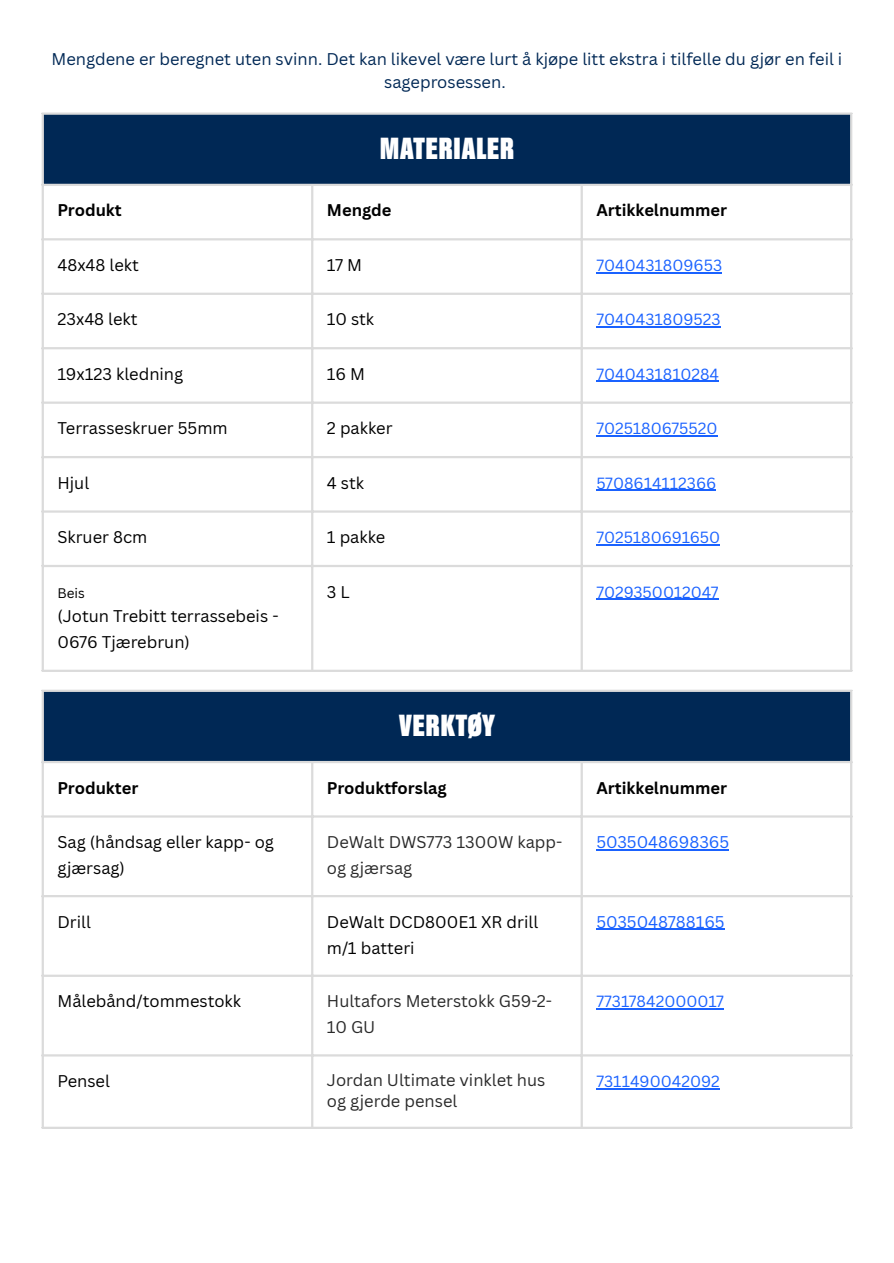
<style>
.page{position:relative;width:894px;height:1263px;background:#fff}
.page>*{position:absolute;margin:0;border:0;box-sizing:border-box;transform-origin:0 0}
.t1{font:30px "Great Escape Narrow Bl";color:#fff}
.t2{font:16.5px/25.8px "Canva Sans";color:#000}
.t3{font:16.5px/22.5px "Canva Sans";color:#002855;text-align:center}
.t4{font:16.5px/25.8px "Canva Sans";color:#2a2a2a}
.t5{font:700 16.5px "Canva Sans";color:#000}
.t6{font:16.5px "Canva Sans";color:#1a62ff}
.t7{font:15.75px "Canva Sans";color:#1a62ff}
.t8{font:13.5px "Canva Sans";color:#000}
</style>
<div class="page">
<div style="left:42px;top:113px;width:809px;height:72px;background:#002855"></div>
<hr style="left:596px;top:272px;width:126px;height:1px;background:#1a62ff">
<hr style="left:596px;top:326px;width:124px;height:1px;background:#1a62ff">
<hr style="left:596px;top:381px;width:123px;height:1px;background:#1a62ff">
<hr style="left:596px;top:435px;width:121px;height:1px;background:#1a62ff">
<hr style="left:596px;top:490px;width:120px;height:1px;background:#1a62ff">
<hr style="left:596px;top:544px;width:124px;height:1px;background:#1a62ff">
<hr style="left:596px;top:599px;width:122px;height:1px;background:#1a62ff">
<hr style="left:42px;top:115px;width:2px;height:555px;background:#dbdbdb">
<hr style="left:311px;top:186px;width:2px;height:484px;background:#dbdbdb">
<hr style="left:580px;top:186px;width:2px;height:484px;background:#dbdbdb">
<hr style="left:849px;top:115px;width:3px;height:555px;background:#dbdbdb">
<hr style="left:42px;top:112px;width:810px;height:3px;background:#dbdbdb">
<hr style="left:42px;top:184px;width:810px;height:2px;background:#dbdbdb">
<hr style="left:42px;top:238px;width:810px;height:2px;background:#dbdbdb">
<hr style="left:42px;top:293px;width:810px;height:2px;background:#dbdbdb">
<hr style="left:42px;top:347px;width:810px;height:2px;background:#dbdbdb">
<hr style="left:42px;top:402px;width:810px;height:2px;background:#dbdbdb">
<hr style="left:42px;top:456px;width:810px;height:2px;background:#dbdbdb">
<hr style="left:42px;top:510px;width:810px;height:3px;background:#dbdbdb">
<hr style="left:42px;top:565px;width:810px;height:2px;background:#dbdbdb">
<hr style="left:42px;top:670px;width:810px;height:2px;background:#dbdbdb">
<div style="left:42px;top:690px;width:809px;height:72px;background:#002855"></div>
<hr style="left:596px;top:849px;width:133px;height:1px;background:#1a62ff">
<hr style="left:596px;top:929px;width:128px;height:1px;background:#1a62ff">
<hr style="left:596px;top:1008px;width:127px;height:1px;background:#1a62ff">
<hr style="left:596px;top:1088px;width:123px;height:1px;background:#1a62ff">
<hr style="left:42px;top:692px;width:2px;height:435px;background:#dbdbdb">
<hr style="left:311px;top:763px;width:2px;height:364px;background:#dbdbdb">
<hr style="left:580px;top:763px;width:2px;height:364px;background:#dbdbdb">
<hr style="left:849px;top:692px;width:3px;height:435px;background:#dbdbdb">
<hr style="left:42px;top:690px;width:810px;height:2px;background:#dbdbdb">
<hr style="left:42px;top:761px;width:810px;height:2px;background:#dbdbdb">
<hr style="left:42px;top:815px;width:810px;height:3px;background:#dbdbdb">
<hr style="left:42px;top:895px;width:810px;height:2px;background:#dbdbdb">
<hr style="left:42px;top:975px;width:810px;height:2px;background:#dbdbdb">
<hr style="left:42px;top:1054px;width:810px;height:2px;background:#dbdbdb">
<hr style="left:42px;top:1127px;width:810px;height:2px;background:#dbdbdb">
<p class="t3" style="left:52px;top:48px;width:792px">Mengdene er beregnet uten svinn. Det kan likevel være lurt å kjøpe litt ekstra i tilfelle du gjør en feil i sageprosessen.</p>
<h1 class="t1" style="left:379px;top:130px;width:136px">MATERIALER</h1>
<p class="t5" style="left:57px;top:201px;width:66px">Produkt</p>
<p class="t5" style="left:327px;top:201px;width:66px">Mengde</p>
<p class="t5" style="left:596px;top:201px;width:132px">Artikkelnummer</p>
<p class="t2" style="left:57px;top:252px;width:83px">48x48 lekt</p>
<p class="t2" style="left:327px;top:252px;width:37px">17 M</p>
<p class="t7" style="left:596px;top:256px;width:127px">7040431809653</p>
<p class="t2" style="left:57px;top:306px;width:82px">23x48 lekt</p>
<p class="t2" style="left:327px;top:306px;width:49px">10 stk</p>
<p class="t7" style="left:596px;top:310px;width:126px">7040431809523</p>
<p class="t2" style="left:57px;top:361px;width:127px">19x123 kledning</p>
<p class="t2" style="left:327px;top:361px;width:40px">16 M</p>
<p class="t7" style="left:596px;top:365px;width:124px">7040431810284</p>
<p class="t2" style="left:57px;top:415px;width:172px">Terrasseskruer 55mm</p>
<p class="t2" style="left:327px;top:415px;width:67px">2 pakker</p>
<p class="t7" style="left:596px;top:419px;width:123px">7025180675520</p>
<p class="t2" style="left:57px;top:470px;width:33px">Hjul</p>
<p class="t2" style="left:327px;top:470px;width:39px">4 stk</p>
<p class="t7" style="left:596px;top:474px;width:121px">5708614112366</p>
<p class="t2" style="left:57px;top:524px;width:91px">Skruer 8cm</p>
<p class="t2" style="left:327px;top:524px;width:60px">1 pakke</p>
<p class="t7" style="left:596px;top:528px;width:125px">7025180691650</p>
<p class="t8" style="left:57px;top:585px;width:29px">Beis</p>
<p class="t2" style="left:57px;top:603px;width:222px">(Jotun Trebitt terrassebeis -<br>0676 Tjærebrun)</p>
<p class="t2" style="left:327px;top:579px;width:24px">3 L</p>
<p class="t7" style="left:596px;top:582px;width:124px">7029350012047</p>
<h1 class="t1" style="left:398px;top:707px;width:98px">VERKTØY</h1>
<p class="t5" style="left:57px;top:778px;width:82px">Produkter</p>
<p class="t5" style="left:327px;top:778px;width:121px">Produktforslag</p>
<p class="t5" style="left:596px;top:778px;width:132px">Artikkelnummer</p>
<p class="t2" style="left:57px;top:829px;width:218px">Sag (håndsag eller kapp- og gjærsag)</p>
<p class="t4" style="left:327px;top:829px;width:237px">DeWalt DWS773 1300W kapp&shy;og gjærsag</p>
<p class="t6" style="left:596px;top:832px;width:134px">5035048698365</p>
<p class="t2" style="left:57px;top:909px;width:35px">Drill</p>
<p class="t2" style="left:327px;top:909px;width:213px">DeWalt DCD800E1 XR drill m/1 batteri</p>
<p class="t6" style="left:596px;top:912px;width:130px">5035048788165</p>
<p class="t2" style="left:57px;top:988px;width:185px">Målebånd/tommestokk</p>
<p class="t4" style="left:327px;top:988px;width:227px">Hultafors Meterstokk G59-2-<br>10 GU</p>
<p class="t7" style="left:596px;top:992px;width:129px">77317842000017</p>
<p class="t2" style="left:57px;top:1068px;width:54px">Pensel</p>
<p class="t4" style="left:327px;top:1069px;width:220px;line-height:21.3px">Jordan Ultimate vinklet hus og gjerde pensel</p>
<p class="t7" style="left:596px;top:1072px;width:125px">7311490042092</p>
</div>
